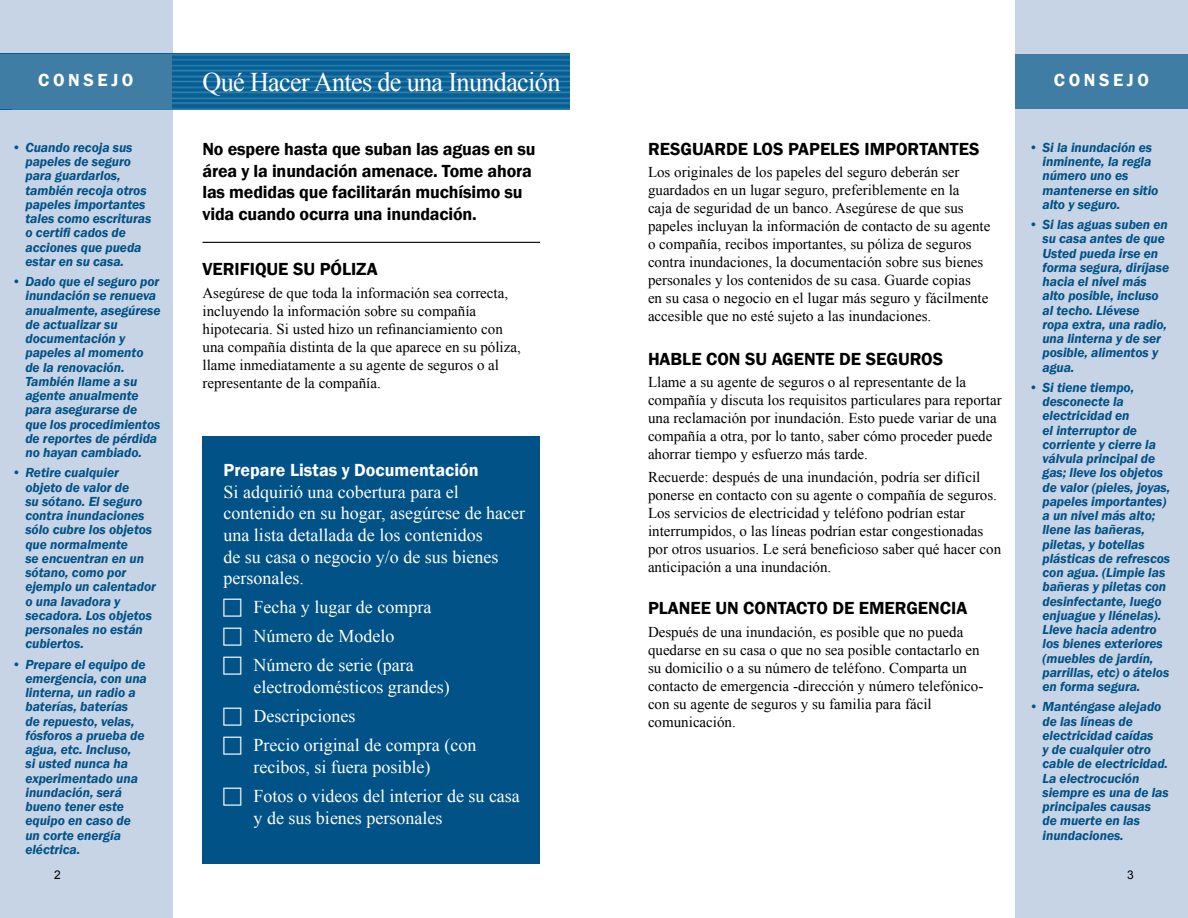
<style>
.page{position:relative;width:1188px;height:918px;background:#fff}
.page>*{position:absolute;margin:0;border:0;box-sizing:border-box;transform-origin:0 0}
.t1{font:27px "Times New Roman";letter-spacing:-.025em;color:#fff}
.t2{font:18px/29.1px "Times New Roman";color:#fff}
.t3{font:600 18px/21.6px "Franklin Gothic";letter-spacing:-.01em;color:#000}
.t4{font:600 18px "Franklin Gothic";color:#fff}
.t5{font:600 18px "Franklin Gothic";letter-spacing:.2em;color:#fff}
.t6{font:15px/18px "Times New Roman";color:#000}
.t7{font:italic 600 13.5px/14.2px "Franklin Gothic";letter-spacing:-.005em;color:#005287}
</style>
<div class="page">
<div style="left:0;top:0;width:172px;height:918px;background:#c7d4e6"></div>
<img style="left:172px;top:54px;width:398px;height:55px">
<div style="left:0;top:54px;width:172px;height:55px;background:#407da5"></div>
<div style="left:1016px;top:0;width:172px;height:918px;background:#c7d4e6"></div>
<div style="left:1016px;top:54px;width:172px;height:55px;background:#407da5"></div>
<div style="left:202px;top:437px;width:338px;height:427px;background:#005287"></div>
<hr style="left:202px;top:242px;width:338px;height:1px;background:#000">
<h1 class="t1" style="left:202px;top:64px;width:359px">Qué Hacer Antes de una Inundación</h1>
<h2 class="t5" style="left:38px;top:69px;width:97px">CONSEJO</h2>
<h2 class="t5" style="left:1054px;top:69px;width:97px">CONSEJO</h2>
<p class="t7" style="left:25px;top:140px;width:127px;text-indent:-13px">• Cuando recoja sus papeles de seguro para guardarlos, también recoja otros papeles importantes tales como escrituras o certifi cados de acciones que pueda estar en su casa.</p>
<p class="t7" style="left:25px;top:274px;width:137px;text-indent:-13px">• Dado que el seguro por inundación se renueva anualmente, asegúrese de actualizar su documentación y papeles al momento de la renovación.<br>También llame a su agente anualmente para asegurarse de que los procedimientos de reportes de pérdida no hayan cambiado.</p>
<p class="t7" style="left:25px;top:466px;width:132px;text-indent:-13px">• Retire cualquier objeto de valor de<br>su sótano. El seguro contra inundaciones sólo cubre los objetos que normalmente<br>se encuentran en un sótano, como por ejemplo un calentador o una lavadora y secadora. Los objetos personales no están cubiertos.</p>
<p class="t7" style="left:25px;top:657px;width:123px;text-indent:-13px">• Prepare el equipo de emergencia, con una linterna, un radio a baterías, baterías<br>de repuesto, velas, fósforos a prueba de agua, etc. Incluso,<br>si usted nunca ha experimentado una inundación, será bueno tener este equipo en caso de un corte energía eléctrica.</p>
<h2 class="t3" style="left:202px;top:138px;width:335px">No espere hasta que suban las aguas en su área y la inundación amenace. Tome ahora las medidas que facilitarán muchísimo su vida cuando ocurra una inundación.</h2>
<h2 class="t3" style="left:202px;top:259px;width:177px">VERIFIQUE SU PÓLIZA</h2>
<p class="t6" style="left:202px;top:284px;width:320px">Asegúrese de que toda la información sea correcta, incluyendo la información sobre su compañía hipotecaria. Si usted hizo un refinanciamiento con una compañía distinta de la que aparece en su póliza, llame inmediatamente a su agente de seguros o al representante de la compañía.</p>
<h2 class="t4" style="left:224px;top:459px;width:257px">Prepare Listas y Documentación</h2>
<h2 class="t2" style="left:224px;top:481px;width:303px;line-height:21.6px">Si adquirió una cobertura para el contenido en su hogar, asegúrese de hacer una lista detallada de los contenidos<br>de su casa o negocio y/o de sus bienes personales.</h2>
<h2 class="t2" style="left:254px;top:592px;width:179px">Fecha y lugar de compra<br>Número de Modelo<br>Número de serie (para</h2>
<h2 class="t2" style="left:254px;top:672px;width:224px">electrodomésticos grandes)<br>Descripciones<br>Precio original de compra (con</h2>
<h2 class="t2" style="left:254px;top:752px;width:268px">recibos, si fuera posible)<br>Fotos o videos del interior de su casa</h2>
<h2 class="t2" style="left:254px;top:803px;width:190px">y de sus bienes personales</h2>
<h2 class="t3" style="left:648px;top:138px;width:333px">RESGUARDE LOS PAPELES IMPORTANTES</h2>
<p class="t6" style="left:648px;top:163px;width:344px">Los originales de los papeles del seguro deberán ser guardados en un lugar seguro, preferiblemente en la<br>caja de seguridad de un banco. Asegúrese de que sus papeles incluyan la información de contacto de su agente o compañía, recibos importantes, su póliza de seguros contra inundaciones, la documentación sobre sus bienes personales y los contenidos de su casa. Guarde copias<br>en su casa o negocio en el lugar más seguro y fácilmente accesible que no esté sujeto a las inundaciones.</p>
<h2 class="t3" style="left:648px;top:348px;width:297px">HABLE CON SU AGENTE DE SEGUROS</h2>
<p class="t6" style="left:648px;top:373px;width:355px">Llame a su agente de seguros o al representante de la compañía y discuta los requisitos particulares para reportar una reclamación por inundación. Esto puede variar de una compañía a otra, por lo tanto, saber cómo proceder puede ahorrar tiempo y esfuerzo más tarde.</p>
<p class="t6" style="left:648px;top:467px;width:355px">Recuerde: después de una inundación, podría ser difícil ponerse en contacto con su agente o compañía de seguros.<br>Los servicios de electricidad y teléfono podrían estar interrumpidos, o las líneas podrían estar congestionadas por otros usuarios. Le será beneficioso saber qué hacer con anticipación a una inundación.</p>
<h2 class="t3" style="left:648px;top:598px;width:321px">PLANEE UN CONTACTO DE EMERGENCIA</h2>
<p class="t6" style="left:648px;top:623px;width:337px">Después de una inundación, es posible que no pueda quedarse en su casa o que no sea posible contactarlo en su domicilio o a su número de teléfono. Comparta un contacto de emergencia -dirección y número telefónico&shy;con su agente de seguros y su familia para fácil comunicación.</p>
<p class="t7" style="left:1042px;top:140px;width:118px;text-indent:-14px">• Si la inundación es inminente, la regla número uno es mantenerse en sitio alto y seguro.</p>
<p class="t7" style="left:1042px;top:217px;width:128px;text-indent:-13px">• Si las aguas suben en su casa antes de que<br>Usted pueda irse en forma segura, diríjase hacia el nivel más alto posible, incluso al techo. Llévese ropa extra, una radio, una linterna y de ser posible, alimentos y agua.</p>
<p class="t7" style="left:1043px;top:380px;width:129px;text-indent:-14px">• Si tiene tiempo, desconecte la electricidad en<br>el interruptor de corriente y cierre la válvula principal de gas; lleve los objetos de valor (pieles, joyas, papeles importantes) a un nivel más alto; llene las bañeras, piletas, y botellas plásticas de refrescos con agua. (Limpie las bañeras y piletas con desinfectante, luego enjuague y llénelas).<br>Lleve hacia adentro los bienes exteriores (muebles de jardín, parrillas, etc) o átelos en forma segura.</p>
<p class="t7" style="left:1042px;top:700px;width:128px;text-indent:-13px">• Manténgase alejado de las líneas de electricidad caídas<br>y de cualquier otro cable de electricidad.<br>La electrocución siempre es una de las principales causas de muerte en las inundaciones.</p>
</div>
